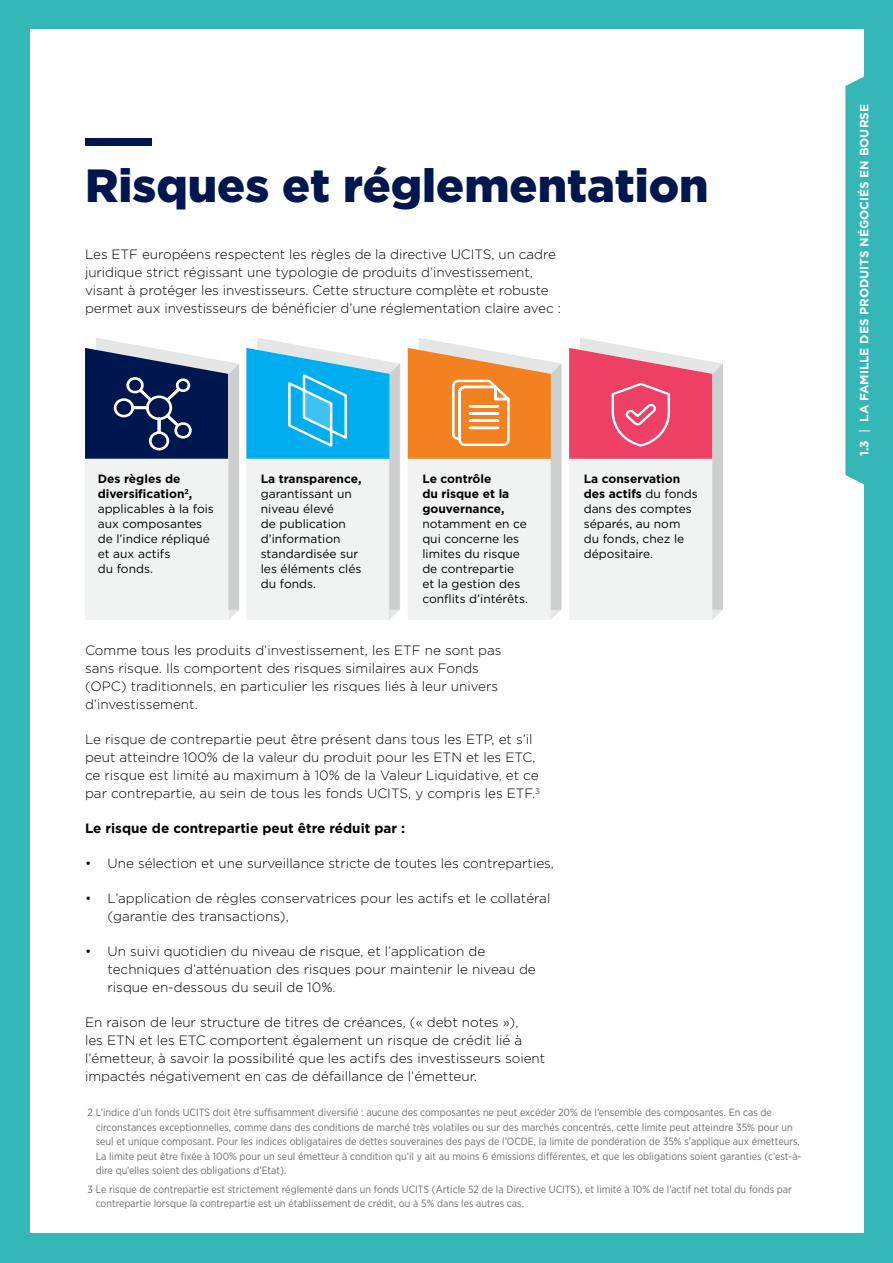
<style>
.page{position:relative;width:893px;height:1263px;background:#35b6b7}
.page>*{position:absolute;margin:0;border:0;box-sizing:border-box;transform-origin:0 0}
.t1{font:900 46.5px "Gotham";color:#00164e}
.t2{font:300 13.5px/18px "Gotham";color:#000}
.t3{font:700 13.5px "Gotham";color:#000}
.t4{font:12px/15px "Gotham";color:#000}
.t5{font:700 12px/15px "Gotham";color:#000}
.t6{font:700 12px "Gotham";color:#fff}
.t7{font:10.5px/14.4px "Gotham Narrow";color:#6d6e71}
.s1{font-weight:700}
.s2{color:#bee0e0}
</style>
<div class="page">
<div style="left:30px;top:30px;width:833px;height:1203px;background:#fff"></div>
<svg style="left:845px;top:62px;width:19px;height:437px;background:#4bbebe"></svg>
<div style="left:85px;top:138px;width:67px;height:7px;background:#00164e"></div>
<svg style="left:569px;top:338px;width:154px;height:282px"></svg>
<svg style="left:408px;top:338px;width:154px;height:282px"></svg>
<svg style="left:246px;top:338px;width:154px;height:282px"></svg>
<svg style="left:85px;top:338px;width:154px;height:282px"></svg>
<h1 class="t1" style="left:85px;top:153px;width:625px">Risques et réglementation</h1>
<p class="t2" style="left:85px;top:245px;width:477px">Les ETF européens respectent les règles de la directive UCITS, un cadre juridique strict régissant une typologie de produits d’investissement, visant à protéger les investisseurs. Cette structure complète et robuste permet aux investisseurs de bénéficier d’une réglementation claire avec :</p>
<p class="t4" style="left:98px;top:471px;width:118px"><span class="s1">Des règles de diversification</span><sup>2</sup><span class="s1">, </span>applicables à la fois aux composantes de l’indice répliqué et aux actifs<br>du fonds.</p>
<p class="t5" style="left:422px;top:471px;width:89px">Le contrôle du risque et la gouvernance,</p>
<p class="t5" style="left:261px;top:471px;width:102px">La transparence,</p>
<p class="t4" style="left:261px;top:486px;width:102px">garantissant un niveau élevé<br>de publication d’information standardisée sur les éléments clés du fonds.</p>
<p class="t4" style="left:422px;top:516px;width:107px">notamment en ce qui concerne les limites du risque de contrepartie et la gestion des conflits d’intérêts.</p>
<p class="t2" style="left:85px;top:641px;width:418px">Comme tous les produits d’investissement, les ETF ne sont pas sans risque. Ils comportent des risques similaires aux Fonds (OPC) traditionnels, en particulier les risques liés à leur univers d’investissement.</p>
<p class="t2" style="left:85px;top:730px;width:456px">Le risque de contrepartie peut être présent dans tous les ETP, et s’il peut atteindre 100% de la valeur du produit pour les ETN et les ETC, ce risque est limité au maximum à 10% de la Valeur Liquidative, et ce par contrepartie, au sein de tous les fonds UCITS, y compris les ETF.<sup>3</sup></p>
<p class="t3" style="left:85px;top:819px;width:322px">Le risque de contrepartie peut être réduit par :</p>
<p class="t2" style="left:85px;top:854px;width:470px">• Une sélection et une surveillance stricte de toutes les contreparties,</p>
<p class="t2" style="left:108px;top:889px;width:444px;text-indent:-23px">• L’application de règles conservatrices pour les actifs et le collatéral (garantie des transactions),</p>
<p class="t2" style="left:108px;top:942px;width:430px;text-indent:-23px">• Un suivi quotidien du niveau de risque, et l’application de techniques d’atténuation des risques pour maintenir le niveau de risque en-dessous du seuil de 10%.</p>
<p class="t2" style="left:85px;top:1013px;width:462px">En raison de leur structure de titres de créances, (« debt notes »),<br>les ETN et les ETC comportent également un risque de crédit lié à l’émetteur, à savoir la possibilité que les actifs des investisseurs soient impactés négativement en cas de défaillance de l’émetteur.</p>
<p class="t4" style="left:584px;top:471px;width:116px"><span class="s1">La conservation des actifs</span> du fonds dans des comptes séparés, au nom du fonds, chez le dépositaire.</p>
<p class="t7" style="left:96px;top:1105px;width:707px;text-indent:-8px">2 L’indice d’un fonds UCITS doit être suffisamment diversifié : aucune des composantes ne peut excéder 20% de l’ensemble des composantes. En cas de circonstances exceptionnelles, comme dans des conditions de marché très volatiles ou sur des marchés concentrés, cette limite peut atteindre 35% pour un seul et unique composant. Pour les indices obligataires de dettes souveraines des pays de l’OCDE, la limite de pondération de 35% s’applique aux émetteurs.<br>La limite peut être fixée à 100% pour un seul émetteur à condition qu’il y ait au moins 6 émissions différentes, et que les obligations soient garanties (c’est-à&shy;dire qu’elles soient des obligations d’Etat).</p>
<p class="t7" style="left:96px;top:1181px;width:698px;text-indent:-8px">3 Le risque de contrepartie est strictement réglementé dans un fonds UCITS (Article 52 de la Directive UCITS), et limité à 10% de l’actif net total du fonds par contrepartie lorsque la contrepartie est un établissement de crédit, ou à 5% dans les autres cas.</p>
<p class="t6" style="left:856px;top:456px;width:354px;rotate:-90deg">1.3 <span class="s2">|</span> LA FAMILLE DES PRODUITS NÉGOCIÉS EN BOURSE</p>
</div>
